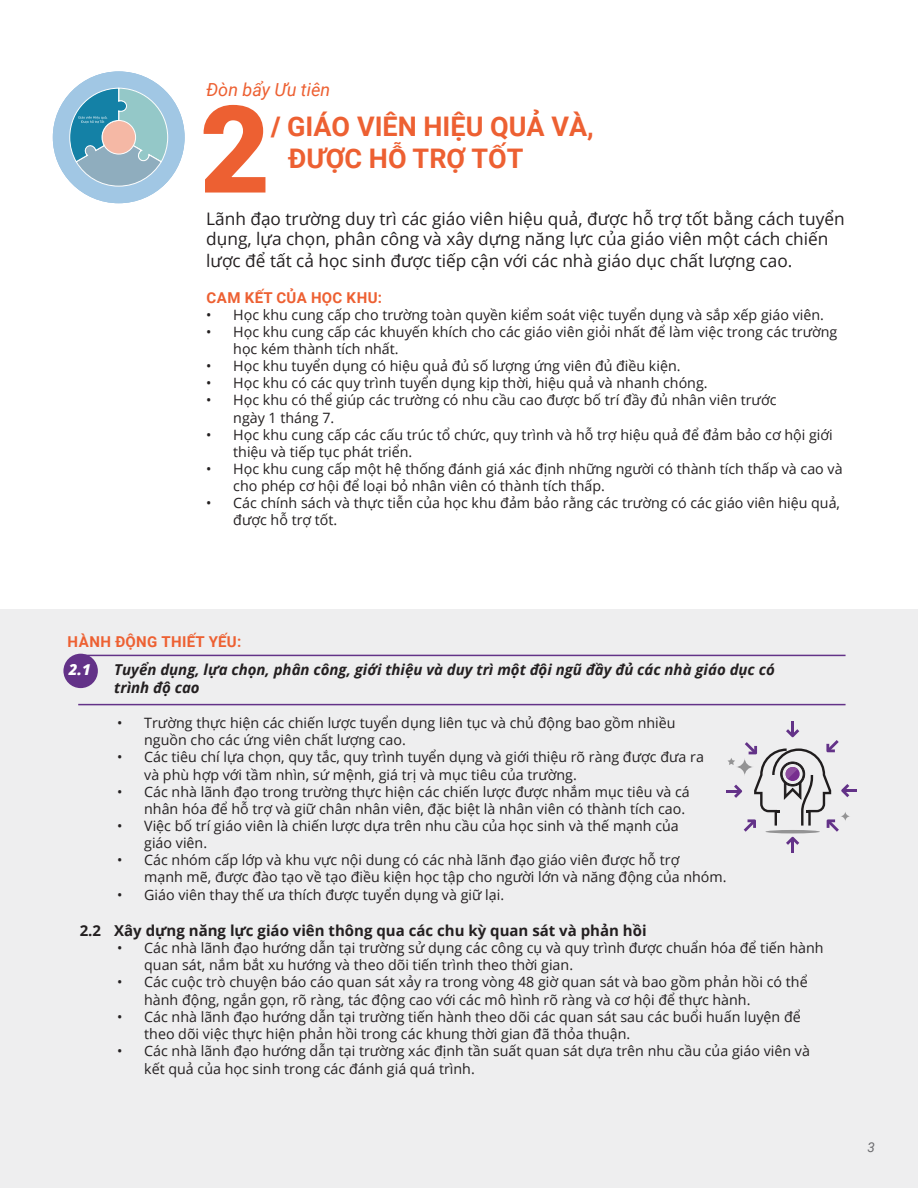
<style>
.page{position:relative;width:918px;height:1188px;background:#fff}
.page>*{position:absolute;margin:0;border:0;box-sizing:border-box;transform-origin:0 0}
.t1{font:900 121.5px "Roboto";color:#ed6032}
.t2{font:700 27px "Roboto";color:#ed6032}
.t3{font:italic 18px "Roboto";color:#ed6032}
.t4{font:17.25px/21.1px "Open Sans";color:#231f20}
.t5{font:italic 700 15px/18px "Open Sans";color:#231f20}
.t6{font:700 15px "Open Sans";color:#231f20}
.t7{font:700 15px "Roboto";letter-spacing:.02em;color:#ed6032}
.t8{font:italic 800 15px "Open Sans";color:#fff}
.t9{font:14.25px/17.1px "Open Sans";color:#231f20}
.t10{font:italic 13.5px "Roboto";color:#6b6b6e}
.s1{font-weight:900}
</style>
<div class="page">
<div style="left:0;top:610px;width:918px;height:578px;background:#eeeeef"></div>
<hr style="left:81px;top:655px;width:765px;height:1px;background:#633288">
<hr style="left:78px;top:704px;width:768px;height:1px;background:#633288">
<div style="left:63px;top:654px;width:35px;height:34px;background:#633288;border-radius:50%"></div>
<hr style="left:791px;top:838px;width:3px;height:14px;background:#633288">
<hr style="left:791px;top:722px;width:3px;height:14px;background:#633288">
<hr style="left:843px;top:789px;width:14px;height:3px;background:#633288">
<hr style="left:727px;top:790px;width:14px;height:3px;background:#633288">
<svg style="left:728px;top:729px;width:121px;height:116px"></svg>
<div style="left:53px;top:71px;width:132px;height:132px;background:#a1c7e4;border-radius:50%"></div>
<svg style="left:69px;top:88px;width:99px;height:99px"></svg>
<p class="t3" style="left:206px;top:77px;width:125px">Đòn bẩy Ưu tiên</p>
<p class="t2" style="left:271px;top:107px;width:324px"><span class="s1">/</span> GIÁO VIÊN HIỆU QUẢ VÀ,</p>
<p class="t2" style="left:288px;top:139px;width:236px">ĐƯỢC HỖ TRỢ TỐT</p>
<p class="t1" style="left:200px;top:78px;width:72px">2</p>
<p class="t4" style="left:206px;top:207px;width:640px">Lãnh đạo trường duy trì các giáo viên hiệu quả, được hỗ trợ tốt bằng cách tuyển dụng, lựa chọn, phân công và xây dựng năng lực của giáo viên một cách chiến lược để tất cả học sinh được tiếp cận với các nhà giáo dục chất lượng cao.</p>
<p class="t7" style="left:207px;top:287px;width:177px">CAM KẾT CỦA HỌC KHU:</p>
<p class="t9" style="left:206px;top:306px;width:619px">• Học khu cung cấp cho trường toàn quyền kiểm soát việc tuyển dụng và sắp xếp giáo viên.</p>
<p class="t9" style="left:233px;top:323px;width:606px;text-indent:-27px">• Học khu cung cấp các khuyến khích cho các giáo viên giỏi nhất để làm việc trong các trường học kém thành tích nhất.</p>
<p class="t9" style="left:206px;top:357px;width:476px">• Học khu tuyển dụng có hiệu quả đủ số lượng ứng viên đủ điều kiện.</p>
<p class="t9" style="left:206px;top:374px;width:503px">• Học khu có các quy trình tuyển dụng kịp thời, hiệu quả và nhanh chóng.</p>
<p class="t9" style="left:233px;top:391px;width:545px;text-indent:-27px">• Học khu có thể giúp các trường có nhu cầu cao được bố trí đầy đủ nhân viên trước ngày 1 tháng 7.</p>
<p class="t9" style="left:233px;top:426px;width:601px;text-indent:-27px">• Học khu cung cấp các cấu trúc tổ chức, quy trình và hỗ trợ hiệu quả để đảm bảo cơ hội giới thiệu và tiếp tục phát triển.</p>
<p class="t9" style="left:233px;top:460px;width:611px;text-indent:-27px">• Học khu cung cấp một hệ thống đánh giá xác định những người có thành tích thấp và cao và cho phép cơ hội để loại bỏ nhân viên có thành tích thấp.</p>
<p class="t9" style="left:233px;top:494px;width:608px;text-indent:-27px">• Các chính sách và thực tiễn của học khu đảm bảo rằng các trường có các giáo viên hiệu quả, được hỗ trợ tốt.</p>
<p class="t7" style="left:68px;top:631px;width:175px">HÀNH ĐỘNG THIẾT YẾU:</p>
<p class="t5" style="left:114px;top:660px;width:662px">Tuyển dụng, lựa chọn, phân công, giới thiệu và duy trì một đội ngũ đầy đủ các nhà giáo dục có trình độ cao</p>
<p class="t9" style="left:144px;top:714px;width:533px;text-indent:-27px">• Trường thực hiện các chiến lược tuyển dụng liên tục và chủ động bao gồm nhiều nguồn cho các ứng viên chất lượng cao.</p>
<p class="t9" style="left:144px;top:748px;width:561px;text-indent:-27px">• Các tiêu chí lựa chọn, quy tắc, quy trình tuyển dụng và giới thiệu rõ ràng được đưa ra và phù hợp với tầm nhìn, sứ mệnh, giá trị và mục tiêu của trường.</p>
<p class="t9" style="left:144px;top:783px;width:547px;text-indent:-27px">• Các nhà lãnh đạo trong trường thực hiện các chiến lược được nhắm mục tiêu và cá nhân hóa để hỗ trợ và giữ chân nhân viên, đặc biệt là nhân viên có thành tích cao.</p>
<p class="t9" style="left:144px;top:817px;width:536px;text-indent:-27px">• Việc bố trí giáo viên là chiến lược dựa trên nhu cầu của học sinh và thế mạnh của giáo viên.</p>
<p class="t9" style="left:144px;top:851px;width:584px;text-indent:-27px">• Các nhóm cấp lớp và khu vực nội dung có các nhà lãnh đạo giáo viên được hỗ trợ<br>mạnh mẽ, được đào tạo về tạo điều kiện học tập cho người lớn và năng động của nhóm.</p>
<p class="t9" style="left:117px;top:886px;width:389px">• Giáo viên thay thế ưa thích được tuyển dụng và giữ lại.</p>
<p class="t6" style="left:80px;top:920px;width:568px">2.2 Xây dựng năng lực giáo viên thông qua các chu kỳ quan sát và phản hồi</p>
<p class="t9" style="left:144px;top:939px;width:681px;text-indent:-27px">• Các nhà lãnh đạo hướng dẫn tại trường sử dụng các công cụ và quy trình được chuẩn hóa để tiến hành quan sát, nắm bắt xu hướng và theo dõi tiến trình theo thời gian.</p>
<p class="t9" style="left:144px;top:973px;width:665px;text-indent:-27px">• Các cuộc trò chuyện báo cáo quan sát xảy ra trong vòng 48 giờ quan sát và bao gồm phản hồi có thể hành động, ngắn gọn, rõ ràng, tác động cao với các mô hình rõ ràng và cơ hội để thực hành.</p>
<p class="t9" style="left:144px;top:1008px;width:658px;text-indent:-27px">• Các nhà lãnh đạo hướng dẫn tại trường tiến hành theo dõi các quan sát sau các buổi huấn luyện để theo dõi việc thực hiện phản hồi trong các khung thời gian đã thỏa thuận.</p>
<p class="t9" style="left:144px;top:1041px;width:667px;line-height:18px;text-indent:-27px">• Các nhà lãnh đạo hướng dẫn tại trường xác định tần suất quan sát dựa trên nhu cầu của giáo viên và kết quả của học sinh trong các đánh giá quá trình.</p>
<p class="t8" style="left:69px;top:661px;width:23px">2.1</p>
<p class="t10" style="left:867px;top:1137px;width:9px">3</p>
</div>
